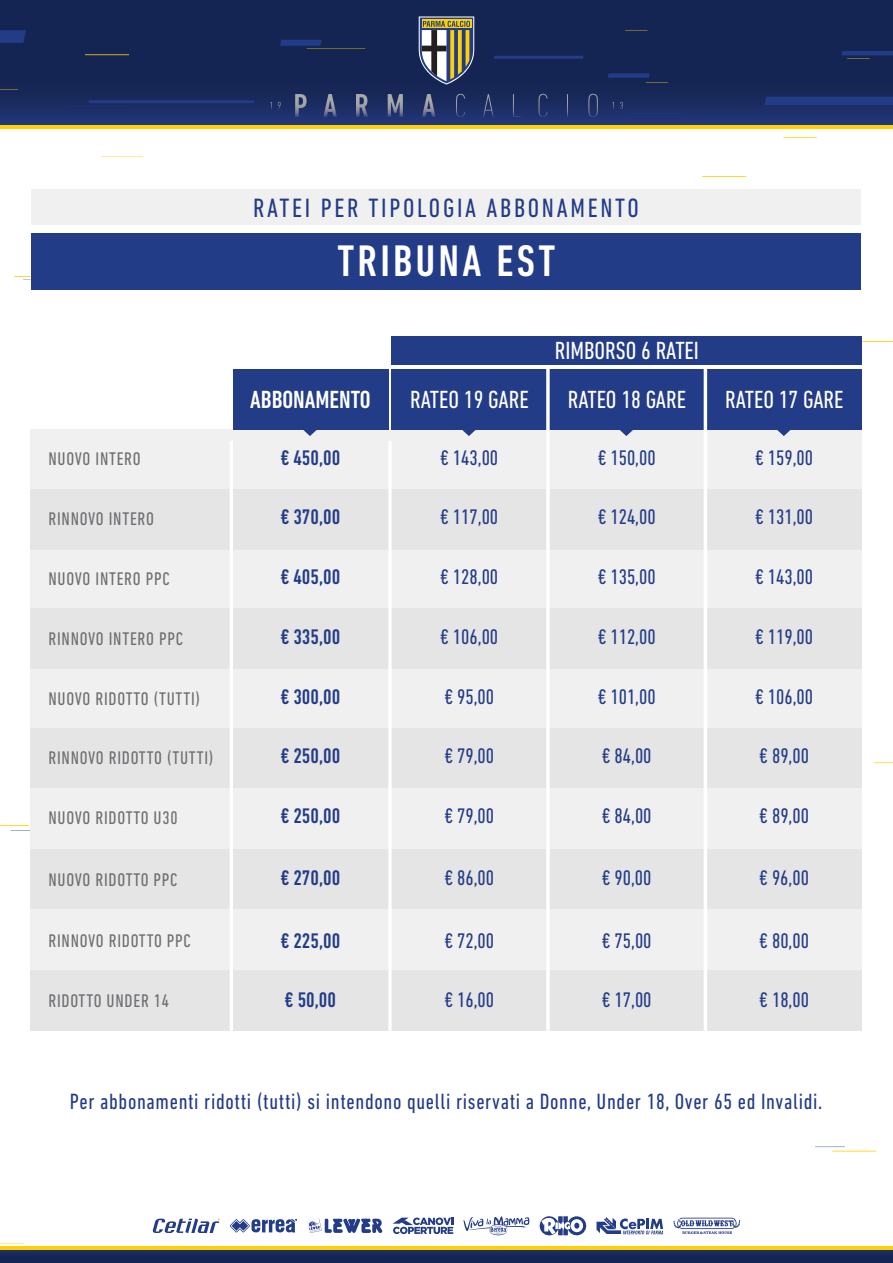
<style>
.page{position:relative;width:893px;height:1263px;background:#fff}
.page>*{position:absolute;margin:0;border:0;box-sizing:border-box;transform-origin:0 0}
.t1{font:500 condensed 45px "DIN Next LT Pro";letter-spacing:.07em;color:#fff}
.t2{font:condensed 27px "DIN Next LT Pro";letter-spacing:.1em;color:#233c88}
.t3{font:condensed 25.2px "DIN Next LT Pro";color:#fff}
.t4{font:500 condensed 25.2px "DIN Next LT Pro";color:#fff}
.t5{font:condensed 22.5px "DIN Next LT Pro";letter-spacing:.03em;color:#233c88}
.t6{font:condensed 21.45px "DIN Next LT Pro";color:#233c88}
.t7{font:500 condensed 21.45px "DIN Next LT Pro";color:#233c88}
.t8{font:condensed 18.6px "DIN Next LT Pro";letter-spacing:.04em;color:#6d6e71}
</style>
<div class="page">
<svg style="left:0;top:0;width:893px;height:125px;background:#162757"></svg>
<hr style="left:0;top:125px;width:893px;height:4px;background:#ffd100">
<svg style="left:0;top:1250px;width:893px;height:13px;background:#172859"></svg>
<hr style="left:0;top:1246px;width:893px;height:4px;background:#ffd100">
<svg style="left:764px;top:97px;width:129px;height:8px"></svg>
<svg style="left:88px;top:100px;width:166px;height:3px"></svg>
<hr style="left:14px;top:276px;width:44px;height:1px;background:#ffd100">
<hr style="left:702px;top:176px;width:44px;height:1px;background:#ffd100">
<hr style="left:832px;top:1151px;width:44px;height:1px;background:#ffd100">
<hr style="left:853px;top:341px;width:40px;height:1px;background:#ffd100">
<hr style="left:307px;top:48px;width:58px;height:1px;background:#ffd100">
<hr style="left:11px;top:830px;width:30px;height:1px;background:#233c88">
<hr style="left:815px;top:1147px;width:30px;height:1px;background:#233c88">
<hr style="left:69px;top:106px;width:59px;height:1px;background:#233c88">
<hr style="left:628px;top:113px;width:58px;height:1px;background:#233c88">
<svg style="left:0;top:89px;width:18px;height:1px"></svg>
<svg style="left:625px;top:30px;width:22px;height:1px"></svg>
<hr style="left:85px;top:54px;width:44px;height:1px;background:#ffd100">
<hr style="left:783px;top:137px;width:34px;height:1px;background:#ffd100">
<svg style="left:0;top:825px;width:29px;height:1px"></svg>
<svg style="left:0;top:1243px;width:25px;height:1px"></svg>
<svg style="left:874px;top:762px;width:19px;height:1px"></svg>
<hr style="left:101px;top:156px;width:42px;height:1px;background:#ffd100">
<svg style="left:280px;top:40px;width:42px;height:6px"></svg>
<svg style="left:493px;top:56px;width:91px;height:3px"></svg>
<svg style="left:0;top:30px;width:26px;height:13px"></svg>
<svg style="left:608px;top:73px;width:60px;height:11px"></svg>
<svg style="left:841px;top:51px;width:52px;height:9px"></svg>
<svg style="left:419px;top:16px;width:55px;height:69px"></svg>
<svg style="left:270px;top:94px;width:353px;height:23px;background:#2a3a6b"></svg>
<svg style="left:152px;top:1218px;width:68px;height:15px"></svg>
<svg style="left:230px;top:1219px;width:67px;height:14px"></svg>
<svg style="left:464px;top:1216px;width:65px;height:19px"></svg>
<svg style="left:393px;top:1217px;width:60px;height:17px"></svg>
<svg style="left:596px;top:1217px;width:67px;height:17px"></svg>
<svg style="left:673px;top:1218px;width:67px;height:16px"></svg>
<svg style="left:539px;top:1216px;width:48px;height:20px"></svg>
<svg style="left:307px;top:1218px;width:75px;height:15px"></svg>
<div style="left:31px;top:970px;width:831px;height:61px;background:#e5e5e5"></div>
<div style="left:31px;top:429px;width:831px;height:61px;background:#f1f0f0"></div>
<div style="left:31px;top:549px;width:831px;height:60px;background:#f1f0f0"></div>
<div style="left:31px;top:668px;width:831px;height:61px;background:#f1f0f0"></div>
<div style="left:31px;top:489px;width:831px;height:61px;background:#e5e5e5"></div>
<div style="left:31px;top:609px;width:831px;height:60px;background:#e5e5e5"></div>
<div style="left:31px;top:728px;width:831px;height:61px;background:#e5e5e5"></div>
<div style="left:31px;top:849px;width:831px;height:60px;background:#e5e5e5"></div>
<div style="left:31px;top:788px;width:831px;height:60px;background:#f1f0f0"></div>
<div style="left:31px;top:909px;width:831px;height:61px;background:#f1f0f0"></div>
<hr style="left:388px;top:441px;width:4px;height:590px;background:#fff">
<hr style="left:230px;top:441px;width:3px;height:590px;background:#fff">
<div style="left:707px;top:369px;width:155px;height:60px;background:#233c88"></div>
<svg style="left:765px;top:429px;width:37px;height:7px"></svg>
<div style="left:549px;top:369px;width:156px;height:60px;background:#233c88"></div>
<svg style="left:608px;top:429px;width:37px;height:7px"></svg>
<div style="left:392px;top:369px;width:155px;height:60px;background:#233c88"></div>
<svg style="left:450px;top:429px;width:37px;height:7px"></svg>
<div style="left:233px;top:369px;width:155px;height:60px;background:#233c88"></div>
<svg style="left:291px;top:429px;width:38px;height:7px"></svg>
<hr style="left:704px;top:369px;width:3px;height:662px;background:#fff">
<hr style="left:546px;top:369px;width:4px;height:662px;background:#fff">
<div style="left:32px;top:189px;width:829px;height:36px;background:#f1f0f0"></div>
<div style="left:32px;top:234px;width:829px;height:56px;background:#233c88"></div>
<div style="left:392px;top:336px;width:470px;height:29px;background:#233c88"></div>
<p class="t2" style="left:253px;top:193px;width:387px">RATEI PER TIPOLOGIA ABBONAMENTO</p>
<h1 class="t1" style="left:338px;top:236px;width:219px">TRIBUNA EST</h1>
<p class="t3" style="left:555px;top:336px;width:146px">RIMBORSO 6 RATEI</p>
<p class="t4" style="left:250px;top:386px;width:122px">ABBONAMENTO</p>
<p class="t3" style="left:410px;top:386px;width:120px">RATEO 19 GARE</p>
<p class="t3" style="left:568px;top:386px;width:120px">RATEO 18 GARE</p>
<p class="t3" style="left:725px;top:386px;width:120px">RATEO 17 GARE</p>
<p class="t8" style="left:48px;top:449px;width:94px">NUOVO INTERO</p>
<p class="t7" style="left:281px;top:445px;width:61px">€ 450,00</p>
<p class="t6" style="left:441px;top:445px;width:59px">€ 143,00</p>
<p class="t6" style="left:598px;top:445px;width:59px">€ 150,00</p>
<p class="t6" style="left:755px;top:445px;width:59px">€ 159,00</p>
<p class="t8" style="left:48px;top:508px;width:107px">RINNOVO INTERO</p>
<p class="t7" style="left:281px;top:505px;width:61px">€ 370,00</p>
<p class="t6" style="left:441px;top:505px;width:59px">€ 117,00</p>
<p class="t6" style="left:598px;top:505px;width:59px">€ 124,00</p>
<p class="t6" style="left:755px;top:505px;width:59px">€ 131,00</p>
<p class="t8" style="left:48px;top:568px;width:123px">NUOVO INTERO PPC</p>
<p class="t7" style="left:281px;top:565px;width:61px">€ 405,00</p>
<p class="t6" style="left:441px;top:565px;width:59px">€ 128,00</p>
<p class="t6" style="left:598px;top:565px;width:59px">€ 135,00</p>
<p class="t6" style="left:755px;top:565px;width:59px">€ 143,00</p>
<p class="t8" style="left:48px;top:628px;width:136px">RINNOVO INTERO PPC</p>
<p class="t7" style="left:281px;top:624px;width:61px">€ 335,00</p>
<p class="t6" style="left:441px;top:624px;width:59px">€ 106,00</p>
<p class="t6" style="left:598px;top:624px;width:59px">€ 112,00</p>
<p class="t6" style="left:755px;top:624px;width:59px">€ 119,00</p>
<p class="t8" style="left:48px;top:688px;width:153px">NUOVO RIDOTTO (TUTTI)</p>
<p class="t7" style="left:281px;top:684px;width:61px">€ 300,00</p>
<p class="t6" style="left:445px;top:684px;width:51px">€ 95,00</p>
<p class="t6" style="left:598px;top:684px;width:59px">€ 101,00</p>
<p class="t6" style="left:755px;top:684px;width:59px">€ 106,00</p>
<p class="t8" style="left:48px;top:747px;width:167px">RINNOVO RIDOTTO (TUTTI)</p>
<p class="t7" style="left:281px;top:744px;width:61px">€ 250,00</p>
<p class="t6" style="left:445px;top:744px;width:51px">€ 79,00</p>
<p class="t6" style="left:602px;top:744px;width:51px">€ 84,00</p>
<p class="t6" style="left:760px;top:744px;width:51px">€ 89,00</p>
<p class="t8" style="left:48px;top:807px;width:131px">NUOVO RIDOTTO U30</p>
<p class="t7" style="left:281px;top:804px;width:61px">€ 250,00</p>
<p class="t6" style="left:445px;top:804px;width:51px">€ 79,00</p>
<p class="t6" style="left:602px;top:804px;width:51px">€ 84,00</p>
<p class="t6" style="left:760px;top:804px;width:51px">€ 89,00</p>
<p class="t8" style="left:48px;top:869px;width:130px">NUOVO RIDOTTO PPC</p>
<p class="t7" style="left:281px;top:865px;width:61px">€ 270,00</p>
<p class="t6" style="left:445px;top:865px;width:51px">€ 86,00</p>
<p class="t6" style="left:602px;top:865px;width:51px">€ 90,00</p>
<p class="t6" style="left:760px;top:865px;width:51px">€ 96,00</p>
<p class="t8" style="left:48px;top:930px;width:144px">RINNOVO RIDOTTO PPC</p>
<p class="t8" style="left:48px;top:990px;width:122px">RIDOTTO UNDER 14</p>
<p class="t7" style="left:281px;top:928px;width:61px">€ 225,00</p>
<p class="t7" style="left:285px;top:988px;width:53px">€ 50,00</p>
<p class="t6" style="left:445px;top:928px;width:51px">€ 72,00</p>
<p class="t6" style="left:445px;top:988px;width:51px">€ 16,00</p>
<p class="t6" style="left:602px;top:928px;width:51px">€ 75,00</p>
<p class="t6" style="left:602px;top:988px;width:51px">€ 17,00</p>
<p class="t6" style="left:760px;top:928px;width:51px">€ 80,00</p>
<p class="t6" style="left:760px;top:988px;width:51px">€ 18,00</p>
<p class="t5" style="left:70px;top:1088px;width:754px">Per abbonamenti ridotti (tutti) si intendono quelli riservati a Donne, Under 18, Over 65 ed Invalidi.</p>
</div>
